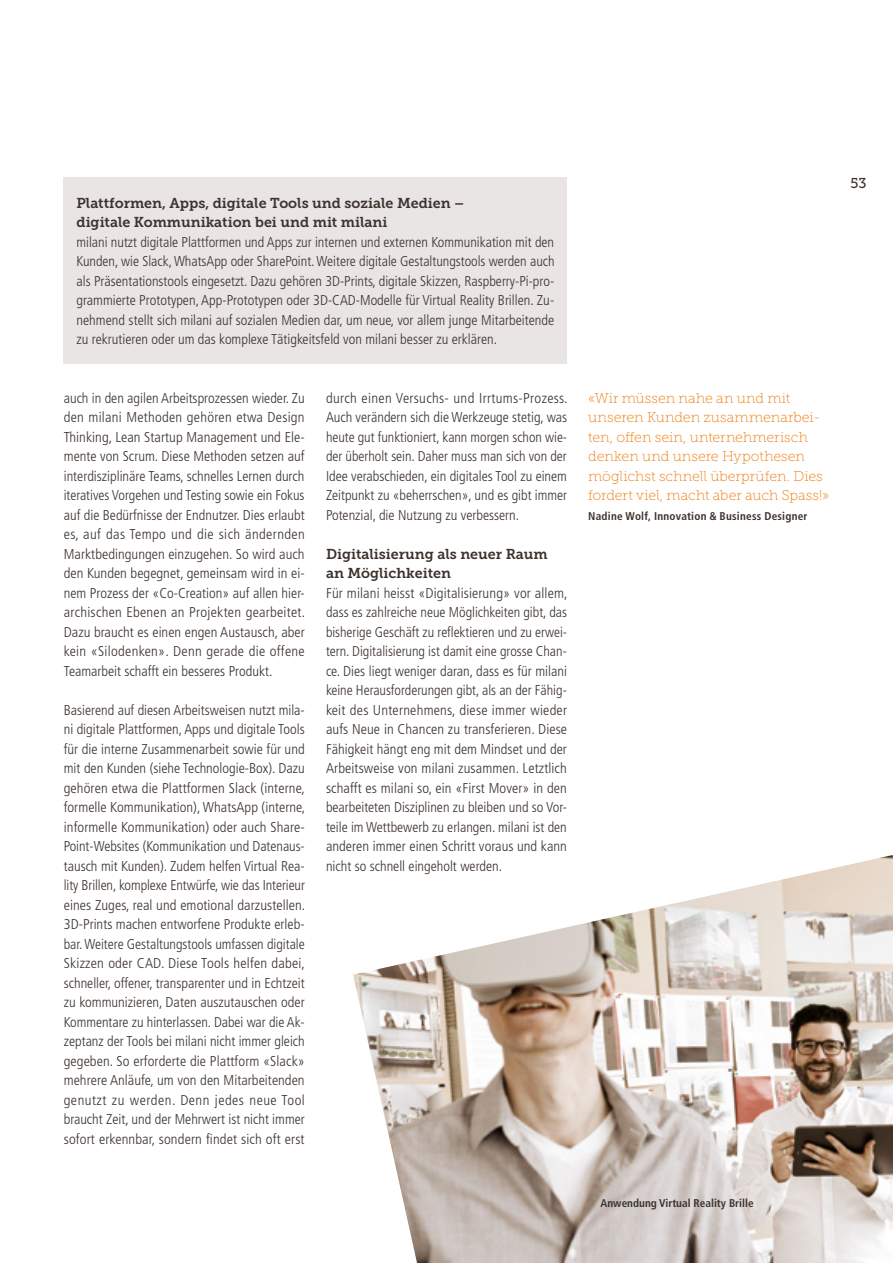
<style>
.page{position:relative;width:893px;height:1263px;background:#fff}
.page>*{position:absolute;margin:0;border:0;box-sizing:border-box;transform-origin:0 0}
.t1{font:300 condensed 14.25px/19.5px "Frutiger";color:#3c322d;text-align:justify}
.t2{font:14.25px/19.5px "Museo Slab 100";color:#ef7d14}
.t3{font:14.25px/19.5px "Museo Slab 700";color:#3c322d}
.t4{font:14.25px "Museo Slab 500";color:#3c322d}
.t5{font:700 condensed 11.25px "Frutiger";letter-spacing:.015em;color:#3c322d}
</style>
<div class="page">
<div style="left:64px;top:178px;width:503px;height:186px;background:#e9e5e4"></div>
<img style="left:353px;top:855px;width:540px;height:408px">
<p class="t3" style="left:77px;top:193px;width:389px">Plattformen, Apps, digitale Tools und soziale Medien – digitale Kommunikation bei und mit milani</p>
<p class="t1" style="left:77px;top:232px;width:479px">milani nutzt digitale Plattformen und Apps zur internen und externen Kommunikation mit den Kunden, wie Slack, WhatsApp oder SharePoint. Weitere digitale Gestaltungstools werden auch als Präsentationstools eingesetzt. Dazu gehören 3D-Prints, digitale Skizzen, Raspberry-Pi-pro&shy;grammierte Prototypen, App-Prototypen oder 3D-CAD-Modelle für Virtual Reality Brillen. Zu&shy;nehmend stellt sich milani auf sozialen Medien dar, um neue, vor allem junge Mitarbeitende zu rekrutieren oder um das komplexe Tätigkeitsfeld von milani besser zu erklären.</p>
<p class="t1" style="left:64px;top:388px;width:243px">auch in den agilen Arbeitsprozessen wieder. Zu den milani Methoden gehören etwa Design Thinking, Lean Startup Management und Ele&shy;mente von Scrum. Diese Methoden setzen auf interdisziplinäre Teams, schnelles Lernen durch iteratives Vorgehen und Testing sowie ein Fokus auf die Bedürfnisse der Endnutzer. Dies erlaubt es, auf das Tempo und die sich ändernden Marktbedingungen einzugehen. So wird auch den Kunden begegnet, gemeinsam wird in ei&shy;nem Prozess der «Co-Creation» auf allen hier&shy;archischen Ebenen an Projekten gearbeitet.<br>Dazu braucht es einen engen Austausch, aber kein «Silodenken». Denn gerade die offene Teamarbeit schafft ein besseres Produkt.</p>
<p class="t1" style="left:64px;top:700px;width:243px">Basierend auf diesen Arbeitsweisen nutzt mila&shy;ni digitale Plattformen, Apps und digitale Tools für die interne Zusammenarbeit sowie für und mit den Kunden (siehe Technologie-Box). Dazu gehören etwa die Plattformen Slack (interne, formelle Kommunikation), WhatsApp (interne, informelle Kommunikation) oder auch Share-Point-Websites (Kommunikation und Datenaus&shy;tausch mit Kunden). Zudem helfen Virtual Rea&shy;lity Brillen, komplexe Entwürfe, wie das Interieur eines Zuges, real und emotional darzustellen.<br>3D-Prints machen entworfene Produkte erleb&shy;bar. Weitere Gestaltungstools umfassen digitale Skizzen oder CAD. Diese Tools helfen dabei, schneller, offener, transparenter und in Echtzeit zu kommunizieren, Daten auszutauschen oder Kommentare zu hinterlassen. Dabei war die Ak&shy;zeptanz der Tools bei milani nicht immer gleich gegeben. So erforderte die Plattform «Slack» mehrere Anläufe, um von den Mitarbeitenden genutzt zu werden. Denn jedes neue Tool braucht Zeit, und der Mehrwert ist nicht immer sofort erkennbar, sondern findet sich oft erst</p>
<p class="t1" style="left:326px;top:388px;width:243px">durch einen Versuchs- und Irrtums-Prozess.<br>Auch verändern sich die Werkzeuge stetig, was heute gut funktioniert, kann morgen schon wie&shy;der überholt sein. Daher muss man sich von der Idee verabschieden, ein digitales Tool zu einem Zeitpunkt zu «beherrschen», und es gibt immer Potenzial, die Nutzung zu verbessern.</p>
<p class="t3" style="left:326px;top:544px;width:223px">Digitalisierung als neuer Raum an Möglichkeiten</p>
<p class="t1" style="left:326px;top:583px;width:243px">Für milani heisst «Digitalisierung» vor allem, dass es zahlreiche neue Möglichkeiten gibt, das bisherige Geschäft zu reflektieren und zu erwei&shy;tern. Digitalisierung ist damit eine grosse Chan&shy;ce. Dies liegt weniger daran, dass es für milani keine Herausforderungen gibt, als an der Fähig&shy;keit des Unternehmens, diese immer wieder aufs Neue in Chancen zu transferieren. Diese Fähigkeit hängt eng mit dem Mindset und der Arbeitsweise von milani zusammen. Letztlich schafft es milani so, ein «First Mover» in den bearbeiteten Disziplinen zu bleiben und so Vor&shy;teile im Wettbewerb zu erlangen. milani ist den anderen immer einen Schritt voraus und kann nicht so schnell eingeholt werden.</p>
<p class="t2" style="left:588px;top:388px;width:242px">«Wir müssen nahe an und mit unseren Kunden zusammenarbei&shy;ten, offen sein, unternehmerisch denken und unsere Hypothesen möglichst schnell überprüfen. Dies fordert viel, macht aber auch Spass!»</p>
<p class="t5" style="left:588px;top:509px;width:221px">Nadine Wolf, Innovation &amp; Business Designer</p>
<p class="t5" style="left:601px;top:1196px;width:155px">Anwendung Virtual Reality Brille</p>
<p class="t4" style="left:850px;top:175px;width:18px">53</p>
</div>
